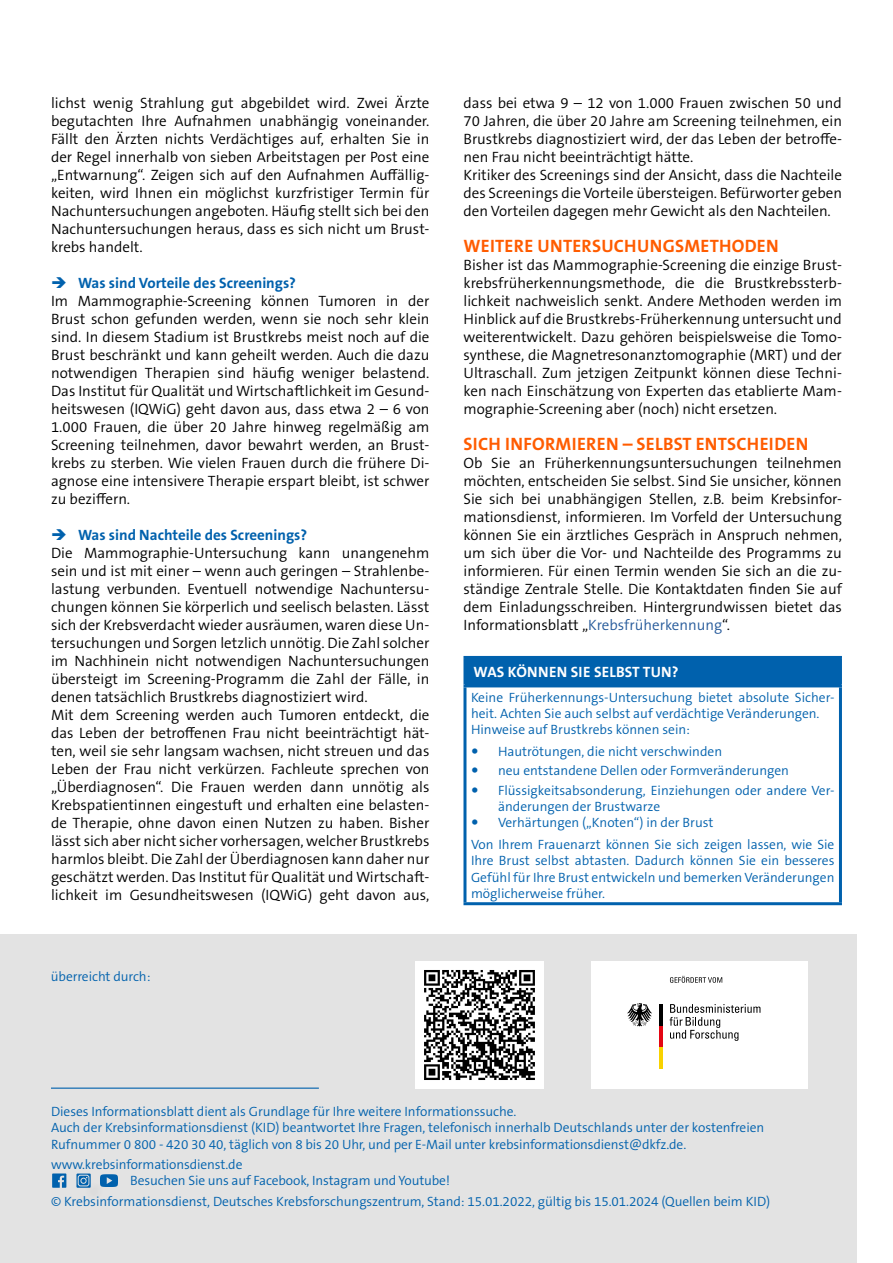
<style>
.page{position:relative;width:893px;height:1263px;background:#fff}
.page>*{position:absolute;margin:0;border:0;box-sizing:border-box;transform-origin:0 0}
.Headline_Orange_ls{font:700 18px "The Sans B W7";letter-spacing:.015em;color:#ff5c00}
.Fließtext_ls{font:300 15px/18px "The Sans B W4";color:#000;text-align:justify}
.Aufzaehlung_Blau_ls{font:700 15px "The Sans B W7";color:#0061ad}
.Überschrift_Tabelle{font:700 15px "The Sans B W7";letter-spacing:.015em;color:#fff}
.Impressum{font:300 13.5px/16.2px "The Sans B W4";letter-spacing:-.005em;color:#0061ad}
.Fließtext{font:300 13.5px/16.2px "The Sans B W4";color:#0061ad}
.Aufzaehlung_Dots_bla{font:300 13.5px/16.2px "The Sans B W4";color:#0061ad}
.s1{color:#275b9b}
</style>
<div class="page">
<div style="left:465px;top:657px;width:375px;height:29px;background:#0061ad"></div>
<hr style="left:463px;top:687px;width:3px;height:215px;background:#0061ad">
<hr style="left:839px;top:687px;width:3px;height:215px;background:#0061ad">
<hr style="left:463px;top:902px;width:379px;height:3px;background:#0061ad">
<hr style="left:463px;top:656px;width:379px;height:3px;background:#0061ad">
<hr style="left:463px;top:659px;width:3px;height:25px;background:#0061ad">
<hr style="left:839px;top:659px;width:3px;height:25px;background:#0061ad">
<hr style="left:463px;top:684px;width:379px;height:3px;background:#0061ad">
<div style="left:0;top:934px;width:857px;height:329px;background:#e3e3e3"></div>
<hr style="left:51px;top:1087px;width:268px;height:2px;background:#0061ad">
<img style="left:416px;top:961px;width:127px;height:128px">
<div style="left:591px;top:961px;width:217px;height:128px;background:#fff"></div>
<svg style="left:670px;top:1004px;width:90px;height:37px"></svg>
<hr style="left:659px;top:1047px;width:3px;height:22px;background:#f8d200">
<hr style="left:659px;top:1025px;width:3px;height:22px;background:#e30613">
<hr style="left:659px;top:1004px;width:3px;height:22px;background:#000">
<svg style="left:627px;top:1003px;width:25px;height:23px"></svg>
<svg style="left:670px;top:976px;width:52px;height:7px"></svg>
<svg style="left:52px;top:1173px;width:14px;height:15px"></svg>
<svg style="left:100px;top:1174px;width:18px;height:13px"></svg>
<svg style="left:76px;top:1173px;width:15px;height:15px"></svg>
<div style="left:83px;top:1181px;width:22px;height:21px;background:#555454;opacity:.45"></div>
<div style="left:78px;top:1175px;width:11px;height:11px;border:1px solid #e3e3e3;border-radius:2px"></div>
<div style="left:90px;top:1180px;width:15px;height:16px;background:#555454;opacity:.45"></div>
<svg style="left:81px;top:1177px;width:6px;height:7px"></svg>
<p class="Fließtext_ls" style="left:51px;top:94px;width:380px">lichst wenig Strahlung gut abgebildet wird. Zwei Ärzte begutachten Ihre Aufnahmen unabhängig voneinander.<br>Fällt den Ärzten nichts Verdächtiges auf, erhalten Sie in der Regel innerhalb von sieben Arbeitstagen per Post eine „Entwarnung“. Zeigen sich auf den Aufnahmen Auffällig&shy;keiten, wird Ihnen ein möglichst kurzfristiger Termin für Nachuntersuchungen angeboten. Häufig stellt sich bei den Nachuntersuchungen heraus, dass es sich nicht um Brust&shy;krebs handelt.</p>
<p class="Aufzaehlung_Blau_ls" style="left:78px;top:273px;width:220px">Was sind Vorteile des Screenings?</p>
<p class="Fließtext_ls" style="left:51px;top:292px;width:380px">Im Mammographie-Screening können Tumoren in der Brust schon gefunden werden, wenn sie noch sehr klein sind. In diesem Stadium ist Brustkrebs meist noch auf die Brust beschränkt und kann geheilt werden. Auch die dazu notwendigen Therapien sind häufig weniger belastend.<br>Das Institut für Qualität und Wirtschaftlichkeit im Gesund&shy;heitswesen (IQWiG) geht davon aus, dass etwa 2 – 6 von 1.000 Frauen, die über 20 Jahre hinweg regelmäßig am Screening teilnehmen, davor bewahrt werden, an Brust&shy;krebs zu sterben. Wie vielen Frauen durch die frühere Di&shy;agnose eine intensivere Therapie erspart bleibt, ist schwer zu beziffern.</p>
<p class="Aufzaehlung_Blau_ls" style="left:78px;top:525px;width:231px">Was sind Nachteile des Screenings?</p>
<p class="Fließtext_ls" style="left:51px;top:544px;width:380px">Die Mammographie-Untersuchung kann unangenehm sein und ist mit einer – wenn auch geringen – Strahlenbe&shy;lastung verbunden. Eventuell notwendige Nachuntersu&shy;chungen können Sie körperlich und seelisch belasten. Lässt sich der Krebsverdacht wieder ausräumen, waren diese Un&shy;tersuchungen und Sorgen letzlich unnötig. Die Zahl solcher im Nachhinein nicht notwendigen Nachuntersuchungen übersteigt im Screening-Programm die Zahl der Fälle, in denen tatsächlich Brustkrebs diagnostiziert wird.</p>
<p class="Fließtext_ls" style="left:51px;top:706px;width:380px">Mit dem Screening werden auch Tumoren entdeckt, die das Leben der betroffenen Frau nicht beeinträchtigt hät&shy;ten, weil sie sehr langsam wachsen, nicht streuen und das Leben der Frau nicht verkürzen. Fachleute sprechen von „Überdiagnosen“. Die Frauen werden dann unnötig als Krebspatientinnen eingestuft und erhalten eine belasten&shy;de Therapie, ohne davon einen Nutzen zu haben. Bisher lässt sich aber nicht sicher vorhersagen, welcher Brustkrebs harmlos bleibt. Die Zahl der Überdiagnosen kann daher nur geschätzt werden. Das Institut für Qualität und Wirtschaft&shy;lichkeit im Gesundheitswesen (IQWiG) geht davon aus,</p>
<p class="Impressum" style="left:51px;top:968px;width:101px">überreicht durch:</p>
<p class="Fließtext_ls" style="left:463px;top:94px;width:380px">dass bei etwa 9 – 12 von 1.000 Frauen zwischen 50 und 70 Jahren, die über 20 Jahre am Screening teilnehmen, ein Brustkrebs diagnostiziert wird, der das Leben der betroffe&shy;nen Frau nicht beeinträchtigt hätte.</p>
<p class="Fließtext_ls" style="left:463px;top:166px;width:380px">Kritiker des Screenings sind der Ansicht, dass die Nachteile des Screenings die Vorteile übersteigen. Befürworter geben den Vorteilen dagegen mehr Gewicht als den Nachteilen.</p>
<h2 class="Headline_Orange_ls" style="left:464px;top:234px;width:317px">WEITERE UNTERSUCHUNGSMETHODEN</h2>
<p class="Fließtext_ls" style="left:463px;top:256px;width:380px">Bisher ist das Mammographie-Screening die einzige Brust&shy;krebsfrüherkennungsmethode, die die Brustkrebssterb&shy;lichkeit nachweislich senkt. Andere Methoden werden im Hinblick auf die Brustkrebs-Früherkennung untersucht und weiterentwickelt. Dazu gehören beispielsweise die Tomo&shy;synthese, die Magnetresonanztomographie (MRT) und der Ultraschall. Zum jetzigen Zeitpunkt können diese Techni&shy;ken nach Einschätzung von Experten das etablierte Mam&shy;mographie-Screening aber (noch) nicht ersetzen.</p>
<h2 class="Headline_Orange_ls" style="left:464px;top:432px;width:346px">SICH INFORMIEREN – SELBST ENTSCHEIDEN</h2>
<p class="Fließtext_ls" style="left:463px;top:454px;width:380px">Ob Sie an Früherkennungsuntersuchungen teilnehmen möchten, entscheiden Sie selbst. Sind Sie unsicher, können Sie sich bei unabhängigen Stellen, z.B. beim Krebsinfor&shy;mationsdienst, informieren. Im Vorfeld der Untersuchung können Sie ein ärztliches Gespräch in Anspruch nehmen, um sich über die Vor- und Nachteilde des Programms zu informieren. Für einen Termin wenden Sie sich an die zu&shy;ständige Zentrale Stelle. Die Kontaktdaten finden Sie auf dem Einladungsschreiben. Hintergrundwissen bietet das Informationsblatt „<span class="s1">Krebsfrüherkennung</span>“.</p>
<p class="Überschrift_Tabelle" style="left:474px;top:662px;width:207px">WAS KÖNNEN SIE SELBST TUN?</p>
<p class="Fließtext" style="left:471px;top:689px;width:365px">Keine Früherkennungs-Untersuchung bietet absolute Sicher&shy;heit. Achten Sie auch selbst auf verdächtige Veränderungen.</p>
<p class="Fließtext" style="left:471px;top:722px;width:221px">Hinweise auf Brustkrebs können sein:</p>
<p class="Aufzaehlung_Dots_bla" style="left:498px;top:743px;width:226px">Hautrötungen, die nicht verschwinden</p>
<p class="Aufzaehlung_Dots_bla" style="left:498px;top:763px;width:292px">neu entstandene Dellen oder Formveränderungen</p>
<p class="Aufzaehlung_Dots_bla" style="left:498px;top:782px;width:338px">Flüssigkeitsabsonderung, Einziehungen oder andere Ver&shy;änderungen der Brustwarze</p>
<p class="Aufzaehlung_Dots_bla" style="left:498px;top:814px;width:217px">Verhärtungen („Knoten“) in der Brust</p>
<p class="Fließtext" style="left:471px;top:836px;width:365px;text-align:justify">Von Ihrem Frauenarzt können Sie sich zeigen lassen, wie Sie Ihre Brust selbst abtasten. Dadurch können Sie ein besseres Gefühl für Ihre Brust entwickeln und bemerken Veränderungen möglicherweise früher.</p>
<p class="Impressum" style="left:51px;top:1103px;width:715px">Dieses Informationsblatt dient als Grundlage für Ihre weitere Informationssuche.<br>Auch der Krebsinformationsdienst (KID) beantwortet Ihre Fragen, telefonisch innerhalb Deutschlands unter der kostenfreien<br>Rufnummer 0 800 - 420 30 40, täglich von 8 bis 20 Uhr, und per E-Mail unter krebsinformationsdienst@dkfz.de.</p>
<p class="Impressum" style="left:130px;top:1156px;width:321px;text-indent:-79px">www.krebsinformationsdienst.de<br>Besuchen Sie uns auf Facebook, Instagram und Youtube!</p>
<p class="Impressum" style="left:51px;top:1193px;width:721px">© Krebsinformationsdienst, Deutsches Krebsforschungszentrum, Stand: 15.01.2022, gültig bis 15.01.2024 (Quellen beim KID)</p>
</div>
